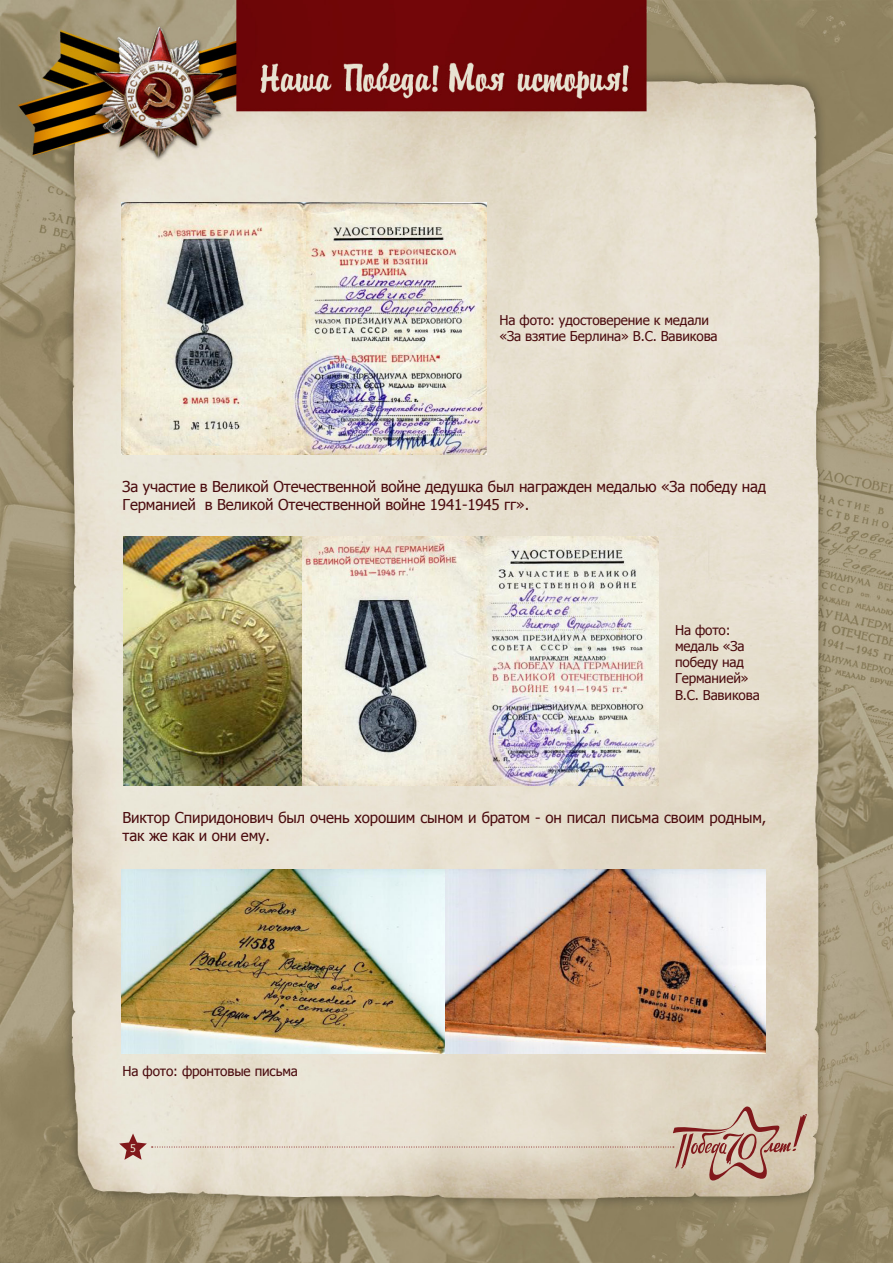
<style>
.page{position:relative;width:893px;height:1263px;background:#fff}
.page>*{position:absolute;margin:0;border:0;box-sizing:border-box;transform-origin:0 0}
.t1{font:15px/18px "Tahoma";letter-spacing:-.01em;color:#4a0b0e}
.t2{font:13.5px/16.2px "Tahoma";letter-spacing:-.01em;color:#4a0b0e}
.t3{font:10.5px "Tahoma";color:#edead3}
</style>
<div class="page">
<img style="left:0;top:0;width:893px;height:1263px">
<svg style="left:119px;top:1106px;width:688px;height:83px;background:#ddd0bf"></svg>
<img style="left:122px;top:203px;width:364px;height:251px">
<img style="left:124px;top:537px;width:534px;height:249px">
<img style="left:122px;top:869px;width:643px;height:184px">
<p class="t2" style="left:500px;top:311px;width:220px">На фото: удостоверение к медали «За взятие Берлина» В.С. Вавикова</p>
<p class="t1" style="left:123px;top:477px;width:645px">За участие в Великой Отечественной войне дедушка был награжден медалью «За победу над<br>Германией в Великой Отечественной войне 1941-1945 гг».</p>
<p class="t2" style="left:675px;top:621px;width:86px">На фото: медаль «За победу над<br>Германией»<br>В.С. Вавикова</p>
<p class="t1" style="left:123px;top:808px;width:645px">Виктор Спиридонович был очень хорошим сыном и братом - он писал письма своим родным, так же как и они ему.</p>
<p class="t2" style="left:123px;top:1063px;width:177px">На фото: фронтовые письма</p>
<p class="t3" style="left:130px;top:1141px;width:7px">5</p>
</div>
